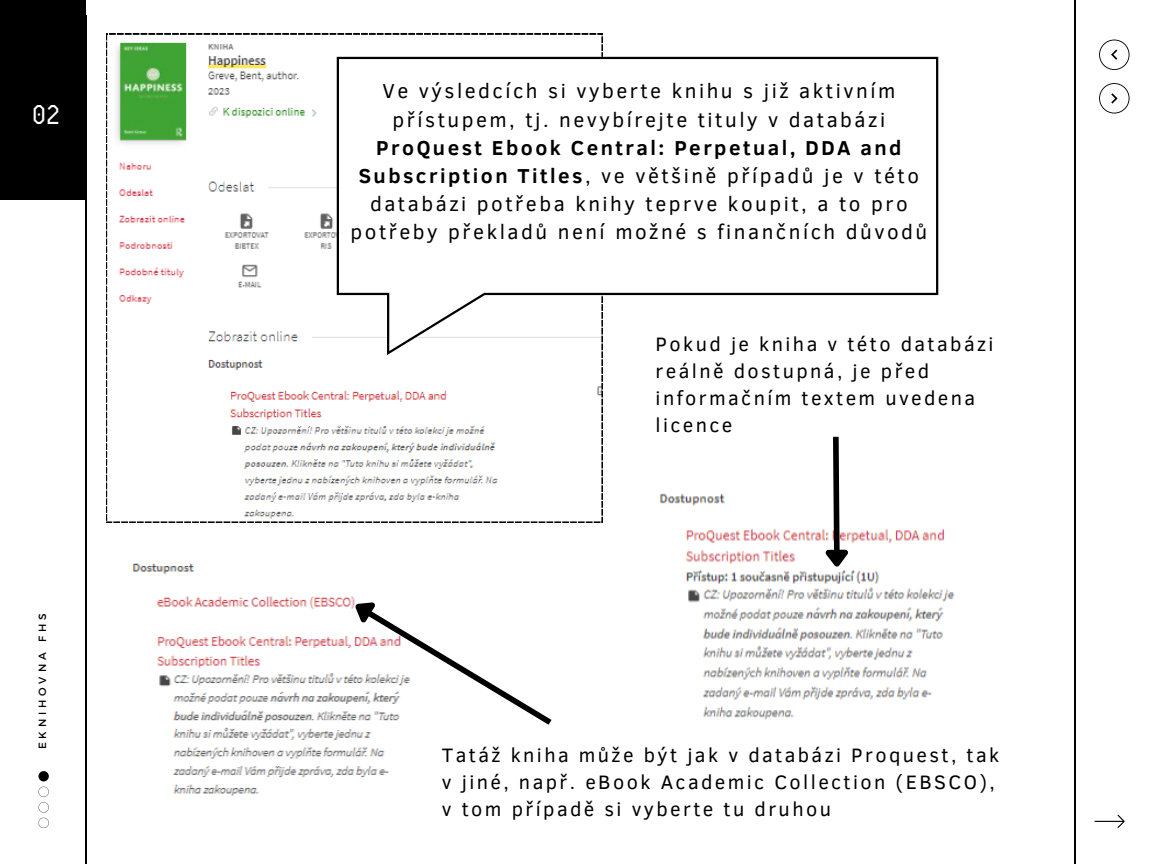
<style>
.page{position:relative;width:1152px;height:864px;background:#fff}
.page>*{position:absolute;margin:0;border:0;box-sizing:border-box;transform-origin:0 0}
.t1{font:45px "Computer says no";color:#fff}
.t2{font:20.7px/28.2px "Clear Sans";letter-spacing:.12em;color:#000;text-align:center}
.t3{font:19.95px/27px "Clear Sans";letter-spacing:.12em;color:#000}
.t4{font:10.5px "Montserrat";letter-spacing:.37em;color:#000}
.s1{font-weight:700}
</style>
<div class="page">
<div style="left:0;top:0;width:86px;height:199px;background:#000"></div>
<hr style="left:86px;top:15px;width:1px;height:849px;background:#000">
<svg style="left:38px;top:787px;width:11px;height:41px"></svg>
<div style="left:38px;top:771px;width:11px;height:10px;background:#000;border-radius:50%"></div>
<hr style="left:1074px;top:0;width:1px;height:864px;background:#000">
<svg style="left:1095px;top:815px;width:30px;height:13px"></svg>
<svg style="left:1099px;top:83px;width:31px;height:31px"></svg>
<svg style="left:1099px;top:40px;width:31px;height:30px"></svg>
<svg style="left:106px;top:34px;width:496px;height:489px"></svg>
<img style="left:132px;top:563px;width:257px;height:233px">
<img style="left:659px;top:493px;width:296px;height:227px">
<svg style="left:337px;top:57px;width:601px;height:298px"></svg>
<svg style="left:817px;top:436px;width:36px;height:137px"></svg>
<svg style="left:342px;top:585px;width:210px;height:145px"></svg>
<p class="t1" style="left:34px;top:82px;width:30px">02</p>
<p class="t4" style="left:36px;top:749px;width:137px;rotate:-90deg">EKNIHOVNA FHS</p>
<p class="t2" style="left:351px;top:76px;width:578px">Ve výsledcích si vyberte knihu s již aktivním přístupem, tj. nevybírejte tituly v databázi <span class="s1">ProQuest Ebook Central: Perpetual, DDA and Subscription Titles</span>, ve většině případů je v této databázi potřeba knihy teprve koupit, a to pro potřeby překladů není možné s finančních důvodů</p>
<p class="t3" style="left:656px;top:329px;width:339px">Pokud je kniha v této databázi reálně dostupná, je před informačním textem uvedena licence</p>
<p class="t3" style="left:442px;top:741px;width:559px">Tatáž kniha může být jak v databázi Proquest, tak v jiné, např. eBook Academic Collection (EBSCO), v tom případě si vyberte tu druhou</p>
</div>
